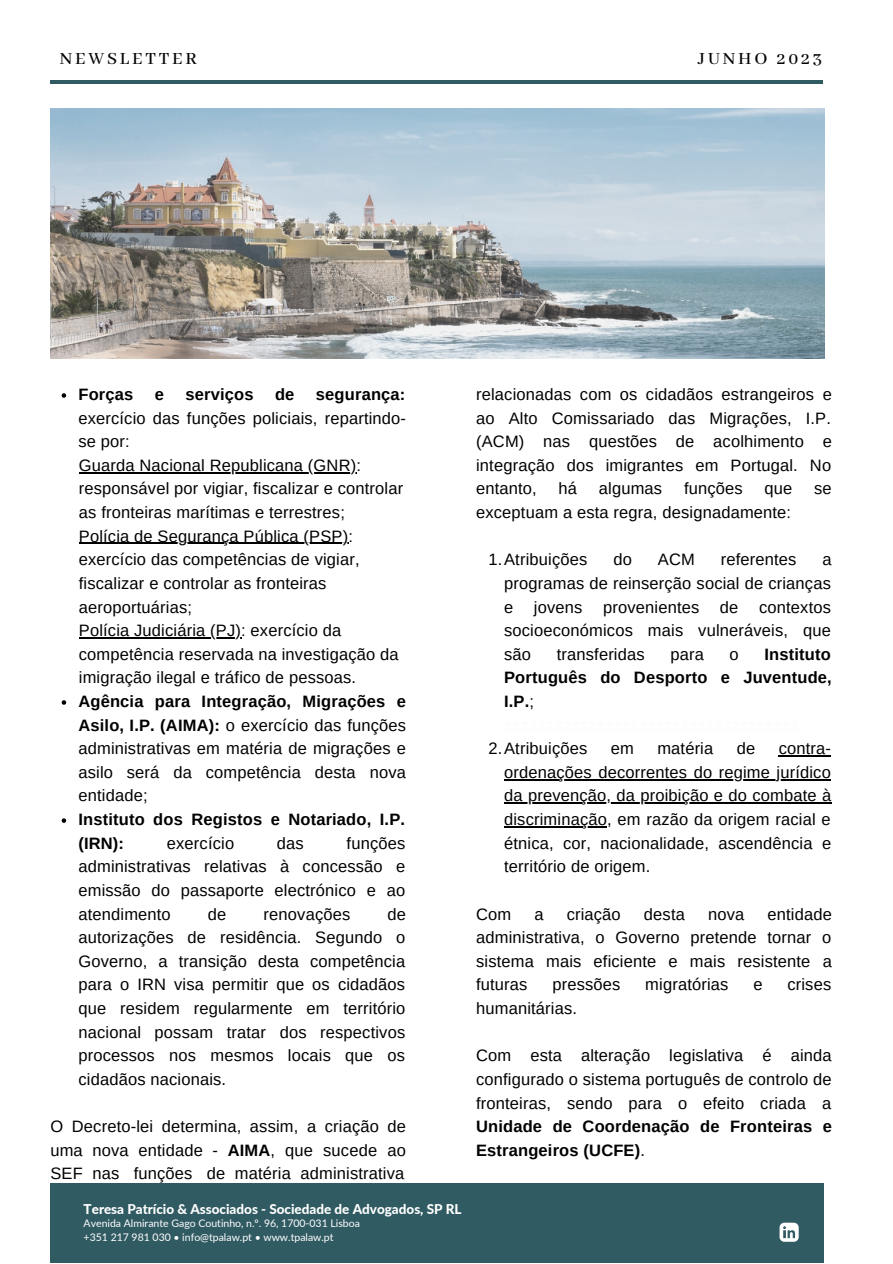
<style>
.page{position:relative;width:893px;height:1264px;background:#fff}
.page>*{position:absolute;margin:0;border:0;box-sizing:border-box;transform-origin:0 0}
.t1{font:500 19.05px "Abhaya Libre";letter-spacing:.15em;color:#000}
.t2{font:16.5px/23.5px "Arimo";letter-spacing:.01em;color:#000;text-align:justify}
.t3{font:700 16.5px/23.5px "Arimo";letter-spacing:.01em;color:#000}
.t4{font:800 13.5px "Lato";color:#fff}
.t5{font:10.5px "Lato";color:#fff}
.s1{font-weight:700}
.s2{font-weight:400}
</style>
<div class="page">
<img style="left:50px;top:109px;width:774px;height:249px">
<svg style="left:62px;top:393px;width:4px;height:5px"></svg>
<svg style="left:62px;top:700px;width:4px;height:4px"></svg>
<svg style="left:62px;top:818px;width:4px;height:4px"></svg>
<hr style="left:79px;top:472px;width:277px;height:1px;background:#000">
<hr style="left:79px;top:543px;width:269px;height:1px;background:#000">
<hr style="left:79px;top:637px;width:162px;height:1px;background:#000">
<hr style="left:51px;top:80px;width:771px;height:4px;background:#315b63">
<div style="left:50px;top:1183px;width:774px;height:79px;background:#315b63"></div>
<svg style="left:779px;top:1222px;width:19px;height:19px"></svg>
<hr style="left:778px;top:755px;width:53px;height:1px;background:#000">
<hr style="left:504px;top:779px;width:327px;height:1px;background:#000">
<hr style="left:504px;top:802px;width:327px;height:1px;background:#000">
<hr style="left:504px;top:826px;width:103px;height:1px;background:#000">
<p class="t1" style="left:60px;top:48px;width:138px">NEWSLETTER</p>
<p class="t1" style="left:698px;top:48px;width:125px">JUNHO 2023</p>
<p class="t3" style="left:78px;top:382px;width:56px">Forças</p>
<p class="t3" style="left:155px;top:382px;width:11px">e</p>
<p class="t3" style="left:185px;top:382px;width:70px">serviços</p>
<p class="t3" style="left:275px;top:382px;width:21px">de</p>
<p class="t2" style="left:78px;top:382px;width:329px;text-indent:237px"><span class="s1">segurança: </span>exercício das funções policiais, repartindo&shy;se por:</p>
<p class="t2" style="left:79px;top:453px;width:283px">Guarda Nacional Republicana (GNR):</p>
<p class="t2" style="left:79px;top:477px;width:326px">responsável por vigiar, fiscalizar e controlar</p>
<p class="t2" style="left:79px;top:500px;width:267px">as fronteiras marítimas e terrestres;</p>
<p class="t2" style="left:79px;top:524px;width:275px">Polícia de Segurança Pública (PSP):</p>
<p class="t2" style="left:79px;top:548px;width:282px">exercício das competências de vigiar,</p>
<p class="t2" style="left:79px;top:571px;width:249px">fiscalizar e controlar as fronteiras</p>
<p class="t2" style="left:79px;top:595px;width:115px">aeroportuárias;</p>
<p class="t2" style="left:79px;top:618px;width:264px">Polícia Judiciária (PJ): exercício da</p>
<p class="t2" style="left:79px;top:642px;width:321px">competência reservada na investigação da</p>
<p class="t2" style="left:79px;top:666px;width:279px">imigração ilegal e tráfico de pessoas.</p>
<p class="t2" style="left:78px;top:689px;width:329px"><span class="s1">Agência para Integração, Migrações e Asilo, I.P. (AIMA):</span> o exercício das funções administrativas em matéria de migrações e asilo será da competência desta nova entidade;</p>
<p class="t3" style="left:78px;top:807px;width:328px">Instituto dos Registos e Notariado, I.P. (IRN):</p>
<p class="t2" style="left:167px;top:831px;width:69px">exercício</p>
<p class="t2" style="left:277px;top:831px;width:28px">das</p>
<p class="t2" style="left:78px;top:831px;width:328px;text-indent:268px">funções administrativas relativas à concessão e emissão do passaporte electrónico e ao atendimento</p>
<p class="t2" style="left:78px;top:902px;width:329px;text-indent:309px">de autorizações de residência. Segundo o Governo, a transição desta competência para o IRN visa permitir que os cidadãos que residem regularmente em território nacional possam tratar dos respectivos processos nos mesmos locais que os cidadãos nacionais.</p>
<p class="t2" style="left:208px;top:902px;width:20px">de</p>
<p class="t2" style="left:263px;top:902px;width:88px">renovações</p>
<p class="t2" style="left:50px;top:1114px;width:357px">O Decreto-lei determina, assim, a criação de uma nova entidade - <span class="s1">AIMA</span>, que sucede ao SEF nas funções de matéria administrativa</p>
<p class="t4" style="left:84px;top:1200px;width:379px">Teresa Patrício &amp; Associados - Sociedade de Advogados, SP RL</p>
<p class="t5" style="left:84px;top:1216px;width:278px">Avenida Almirante Gago Coutinho, n.º. 96, 1700-031 Lisboa</p>
<p class="t5" style="left:84px;top:1230px;width:251px">+351 217 981 030 • info@tpalaw.pt • www.tpalaw.pt</p>
<p class="t2" style="left:476px;top:382px;width:357px">relacionadas com os cidadãos estrangeiros e ao Alto Comissariado das Migrações, I.P. (ACM) nas questões de acolhimento e integração dos imigrantes em Portugal. No entanto,</p>
<p class="t2" style="left:558px;top:477px;width:20px">há</p>
<p class="t2" style="left:599px;top:477px;width:65px">algumas</p>
<p class="t2" style="left:684px;top:477px;width:60px">funções</p>
<p class="t2" style="left:764px;top:477px;width:29px">que</p>
<p class="t2" style="left:814px;top:477px;width:19px">se</p>
<p class="t2" style="left:476px;top:500px;width:316px">exceptuam a esta regra, designadamente:</p>
<p class="t2" style="left:488px;top:548px;width:100px">1.Atribuições</p>
<p class="t2" style="left:613px;top:548px;width:20px">do</p>
<p class="t2" style="left:657px;top:548px;width:38px">ACM</p>
<p class="t2" style="left:720px;top:548px;width:77px">referentes</p>
<p class="t2" style="left:504px;top:548px;width:329px;text-indent:318px">a programas de reinserção social de crianças e</p>
<p class="t2" style="left:534px;top:595px;width:50px">jovens</p>
<p class="t2" style="left:603px;top:595px;width:98px">provenientes</p>
<p class="t2" style="left:720px;top:595px;width:20px">de</p>
<p class="t2" style="left:504px;top:595px;width:328px;text-indent:255px">contextos socioeconómicos mais vulneráveis, que são</p>
<p class="t3" style="left:504px;top:642px;width:329px;text-align:justify;text-indent:260px">Instituto Português do Desporto e Juventude, I.P.<span class="s2">;</span></p>
<p class="t2" style="left:488px;top:736px;width:100px">2.Atribuições</p>
<p class="t2" style="left:610px;top:736px;width:25px">em</p>
<p class="t2" style="left:657px;top:736px;width:57px">matéria</p>
<p class="t2" style="left:736px;top:736px;width:20px">de</p>
<p class="t2" style="left:556px;top:642px;width:89px">transferidas</p>
<p class="t2" style="left:670px;top:642px;width:35px">para</p>
<p class="t2" style="left:729px;top:642px;width:11px">o</p>
<p class="t2" style="left:504px;top:736px;width:328px;text-indent:274px">contra&shy;ordenações decorrentes do regime jurídico da prevenção, da proibição e do combate à discriminação, em razão da origem racial e étnica, cor, nacionalidade, ascendência e território de origem.</p>
<p class="t2" style="left:476px;top:902px;width:357px;text-indent:291px">entidade administrativa, o Governo pretende tornar o sistema mais eficiente e mais resistente a futuras</p>
<p class="t2" style="left:476px;top:902px;width:37px">Com</p>
<p class="t2" style="left:534px;top:902px;width:11px">a</p>
<p class="t2" style="left:566px;top:902px;width:56px">criação</p>
<p class="t2" style="left:644px;top:902px;width:42px">desta</p>
<p class="t2" style="left:708px;top:902px;width:38px">nova</p>
<p class="t2" style="left:552px;top:972px;width:70px">pressões</p>
<p class="t2" style="left:645px;top:972px;width:85px">migratórias</p>
<p class="t2" style="left:753px;top:972px;width:11px">e</p>
<p class="t2" style="left:787px;top:972px;width:45px">crises</p>
<p class="t2" style="left:476px;top:996px;width:102px">humanitárias.</p>
<p class="t2" style="left:476px;top:1043px;width:357px">Com esta alteração legislativa é ainda configurado o sistema português de controlo de fronteiras, sendo para o efeito criada a <span class="s1">Unidade de Coordenação de Fronteiras e Estrangeiros (UCFE)</span>.</p>
</div>
